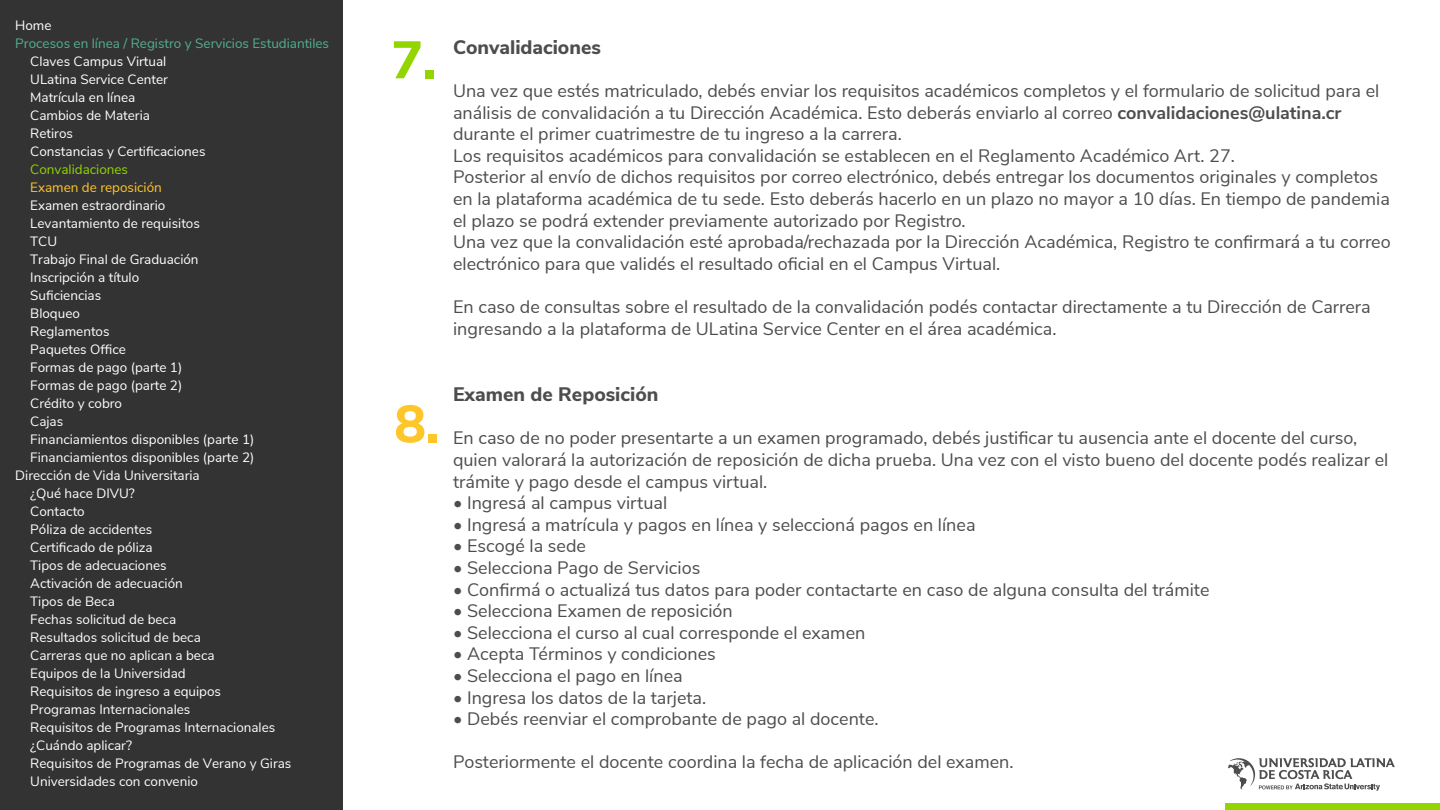
<style>
.page{position:relative;width:1440px;height:810px;background:#fff}
.page>*{position:absolute;margin:0;border:0;box-sizing:border-box;transform-origin:0 0}
.t1{font:800 52.5px "Nunito Sans";color:#93d500}
.t2{font:800 52.5px "Nunito Sans";color:#ffc629}
.t3{font:800 19.5px "Nunito Sans";color:#4d4d4f}
.t4{font:18px/21.6px "Nunito Sans";color:#4d4d4f}
.t5{font:13.5px/18px "Nunito Sans";color:#fff}
.t6{font:13.5px "Nunito Sans";color:#52af90}
.t7{font:13.5px "Nunito Sans";color:#ffc629}
.t8{font:13.5px "Nunito Sans";color:#93d500}
.s1{font-weight:700}
</style>
<div class="page">
<div style="left:0;top:0;width:343px;height:810px;background:#333"></div>
<div style="left:1225px;top:804px;width:214px;height:6px;background:#93d500"></div>
<svg style="left:1228px;top:758px;width:166px;height:33px"></svg>
<p class="t5" style="left:15px;top:16px;width:38px">Home</p>
<p class="t6" style="left:15px;top:34px;width:315px">Procesos en línea / Registro y Servicios Estudiantiles</p>
<p class="t5" style="left:30px;top:52px;width:177px">Claves Campus Virtual<br>ULatina Service Center<br>Matrícula en línea<br>Cambios de Materia<br>Retiros<br>Constancias y Certificaciones</p>
<p class="t8" style="left:30px;top:160px;width:99px">Convalidaciones</p>
<p class="t7" style="left:30px;top:178px;width:133px">Examen de reposición</p>
<p class="t5" style="left:30px;top:196px;width:137px">Examen estraordinario</p>
<p class="t5" style="left:30px;top:214px;width:171px">Levantamiento de requisitos</p>
<p class="t5" style="left:30px;top:232px;width:28px">TCU</p>
<p class="t5" style="left:30px;top:250px;width:170px">Trabajo Final de Graduación</p>
<p class="t5" style="left:30px;top:268px;width:110px">Inscripción a título</p>
<p class="t5" style="left:30px;top:286px;width:72px">Suficiencias</p>
<p class="t5" style="left:30px;top:304px;width:51px">Bloqueo</p>
<p class="t5" style="left:30px;top:322px;width:81px">Reglamentos</p>
<p class="t5" style="left:30px;top:340px;width:97px">Paquetes Office</p>
<p class="t5" style="left:30px;top:358px;width:153px">Formas de pago (parte 1)</p>
<p class="t5" style="left:30px;top:376px;width:153px">Formas de pago (parte 2)</p>
<p class="t5" style="left:30px;top:394px;width:93px">Crédito y cobro</p>
<p class="t5" style="left:30px;top:412px;width:35px">Cajas</p>
<p class="t5" style="left:30px;top:430px;width:226px">Financiamientos disponibles (parte 1)</p>
<p class="t5" style="left:30px;top:448px;width:226px">Financiamientos disponibles (parte 2)</p>
<p class="t5" style="left:15px;top:466px;width:186px">Dirección de Vida Universitaria</p>
<p class="t5" style="left:30px;top:484px;width:106px">¿Qué hace DIVU?</p>
<p class="t5" style="left:30px;top:502px;width:56px">Contacto</p>
<p class="t5" style="left:30px;top:520px;width:124px">Póliza de accidentes</p>
<p class="t5" style="left:30px;top:538px;width:124px">Certificado de póliza</p>
<p class="t5" style="left:30px;top:556px;width:138px">Tipos de adecuaciones</p>
<p class="t5" style="left:30px;top:574px;width:154px">Activación de adecuación</p>
<p class="t5" style="left:30px;top:592px;width:86px">Tipos de Beca</p>
<p class="t5" style="left:30px;top:610px;width:147px">Fechas solicitud de beca</p>
<p class="t5" style="left:30px;top:628px;width:172px">Resultados solicitud de beca</p>
<p class="t5" style="left:30px;top:646px;width:186px">Carreras que no aplican a beca</p>
<p class="t5" style="left:30px;top:664px;width:157px">Equipos de la Universidad</p>
<p class="t5" style="left:30px;top:682px;width:192px">Requisitos de ingreso a equipos</p>
<p class="t5" style="left:30px;top:700px;width:162px">Programas Internacionales</p>
<p class="t5" style="left:30px;top:718px;width:247px">Requisitos de Programas Internacionales</p>
<p class="t5" style="left:30px;top:736px;width:103px">¿Cuándo aplicar?</p>
<p class="t5" style="left:30px;top:754px;width:263px">Requisitos de Programas de Verano y Giras</p>
<p class="t5" style="left:30px;top:772px;width:169px">Universidades con convenio</p>
<h1 class="t1" style="left:391px;top:22px;width:47px">7.</h1>
<p class="t3" style="left:453px;top:33px;width:149px">Convalidaciones</p>
<p class="t4" style="left:453px;top:79px;width:939px">Una vez que estés matriculado, debés enviar los requisitos académicos completos y el formulario de solicitud para el análisis de convalidación a tu Dirección Académica. Esto deberás enviarlo al correo <span class="s1">convalidaciones@ulatina.cr </span>durante el primer cuatrimestre de tu ingreso a la carrera.<br>Los requisitos académicos para convalidación se establecen en el Reglamento Académico Art. 27.<br>Posterior al envío de dichos requisitos por correo electrónico, debés entregar los documentos originales y completos en la plataforma académica de tu sede. Esto deberás hacerlo en un plazo no mayor a 10 días. En tiempo de pandemia el plazo se podrá extender previamente autorizado por Registro.<br>Una vez que la convalidación esté aprobada/rechazada por la Dirección Académica, Registro te confirmará a tu correo electrónico para que validés el resultado oficial en el Campus Virtual.</p>
<p class="t4" style="left:453px;top:295px;width:919px">En caso de consultas sobre el resultado de la convalidación podés contactar directamente a tu Dirección de Carrera ingresando a la plataforma de ULatina Service Center en el área académica.</p>
<h1 class="t2" style="left:394px;top:386px;width:47px">8.</h1>
<p class="t3" style="left:453px;top:380px;width:207px">Examen de Reposición</p>
<p class="t4" style="left:453px;top:426px;width:937px">En caso de no poder presentarte a un examen programado, debés justificar tu ausencia ante el docente del curso, quien valorará la autorización de reposición de dicha prueba. Una vez con el visto bueno del docente podés realizar el trámite y pago desde el campus virtual.</p>
<p class="t4" style="left:453px;top:491px;width:216px">• Ingresá al campus virtual</p>
<p class="t4" style="left:453px;top:513px;width:524px">• Ingresá a matrícula y pagos en línea y seleccioná pagos en línea</p>
<p class="t4" style="left:453px;top:534px;width:134px">• Escogé la sede</p>
<p class="t4" style="left:453px;top:556px;width:249px">• Selecciona Pago de Servicios</p>
<p class="t4" style="left:453px;top:577px;width:758px">• Confirmá o actualizá tus datos para poder contactarte en caso de alguna consulta del trámite</p>
<p class="t4" style="left:453px;top:599px;width:281px">• Selecciona Examen de reposición</p>
<p class="t4" style="left:453px;top:621px;width:414px">• Selecciona el curso al cual corresponde el examen</p>
<p class="t4" style="left:453px;top:642px;width:264px">• Acepta Términos y condiciones</p>
<p class="t4" style="left:453px;top:664px;width:231px">• Selecciona el pago en línea</p>
<p class="t4" style="left:453px;top:685px;width:255px">• Ingresa los datos de la tarjeta.</p>
<p class="t4" style="left:453px;top:707px;width:427px">• Debés reenviar el comprobante de pago al docente.</p>
<p class="t4" style="left:453px;top:750px;width:562px">Posteriormente el docente coordina la fecha de aplicación del examen.</p>
</div>
